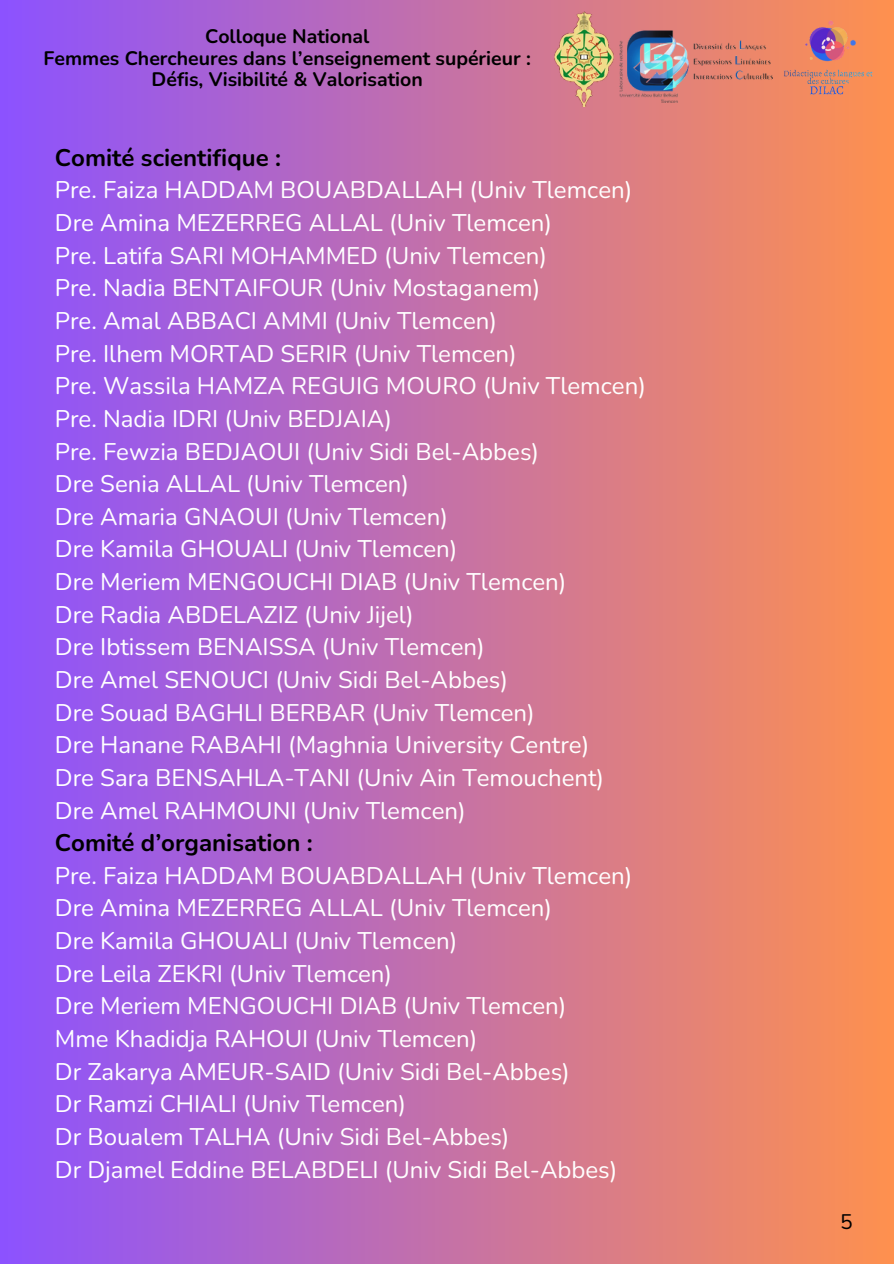
<style>
.page{position:relative;width:894px;height:1264px;background:#fff}
.page>*{position:absolute;margin:0;border:0;box-sizing:border-box;transform-origin:0 0}
.t1{font:24px/32.7px "Nunito";color:#fff}
.t2{font:21px "Nunito";color:#000}
.t3{font:700 19.5px/21.3px "Nunito";color:#000;text-align:center}
.s1{font-weight:700;color:#000}
</style>
<div class="page">
<div style="left:0;top:0;width:893px;height:1263px;background:linear-gradient(to right,#8c52ff,#fe914e)"></div>
<img style="left:548px;top:12px;width:71px;height:94px">
<img style="left:619px;top:26px;width:153px;height:77px">
<img style="left:782px;top:19px;width:94px;height:80px">
<h2 class="t3" style="left:44px;top:26px;width:488px">Colloque National<br>Femmes Chercheures dans l’enseignement supérieur :<br>Défis, Visibilité &amp; Valorisation</h2>
<p class="t1" style="left:55px;top:141px;width:592px"><span class="s1">Comité scientifique :<br></span>Pre. Faiza HADDAM BOUABDALLAH (Univ Tlemcen)<br>Dre Amina MEZERREG ALLAL (Univ Tlemcen)<br>Pre. Latifa SARI MOHAMMED (Univ Tlemcen)<br>Pre. Nadia BENTAIFOUR (Univ Mostaganem)<br>Pre. Amal ABBACI AMMI (Univ Tlemcen)<br>Pre. Ilhem MORTAD SERIR (Univ Tlemcen)<br>Pre. Wassila HAMZA REGUIG MOURO (Univ Tlemcen)<br>Pre. Nadia IDRI (Univ BEDJAIA)<br>Pre. Fewzia BEDJAOUI (Univ Sidi Bel-Abbes)<br>Dre Senia ALLAL (Univ Tlemcen)<br>Dre Amaria GNAOUI (Univ Tlemcen)<br>Dre Kamila GHOUALI (Univ Tlemcen)<br>Dre Meriem MENGOUCHI DIAB (Univ Tlemcen)<br>Dre Radia ABDELAZIZ (Univ Jijel)<br>Dre Ibtissem BENAISSA (Univ Tlemcen)<br>Dre Amel SENOUCI (Univ Sidi Bel-Abbes)<br>Dre Souad BAGHLI BERBAR (Univ Tlemcen)<br>Dre Hanane RABAHI (Maghnia University Centre)<br>Dre Sara BENSAHLA-TANI (Univ Ain Temouchent)<br>Dre Amel RAHMOUNI (Univ Tlemcen)<br><span class="s1">Comité d’organisation :<br></span>Pre. Faiza HADDAM BOUABDALLAH (Univ Tlemcen)<br>Dre Amina MEZERREG ALLAL (Univ Tlemcen)<br>Dre Kamila GHOUALI (Univ Tlemcen)<br>Dre Leila ZEKRI (Univ Tlemcen)<br>Dre Meriem MENGOUCHI DIAB (Univ Tlemcen)<br>Mme Khadidja RAHOUI (Univ Tlemcen)<br>Dr Zakarya AMEUR-SAID (Univ Sidi Bel-Abbes)<br>Dr Ramzi CHIALI (Univ Tlemcen)<br>Dr Boualem TALHA (Univ Sidi Bel-Abbes)<br>Dr Djamel Eddine BELABDELI (Univ Sidi Bel-Abbes)</p>
<p class="t2" style="left:839px;top:1207px;width:14px">5</p>
</div>
